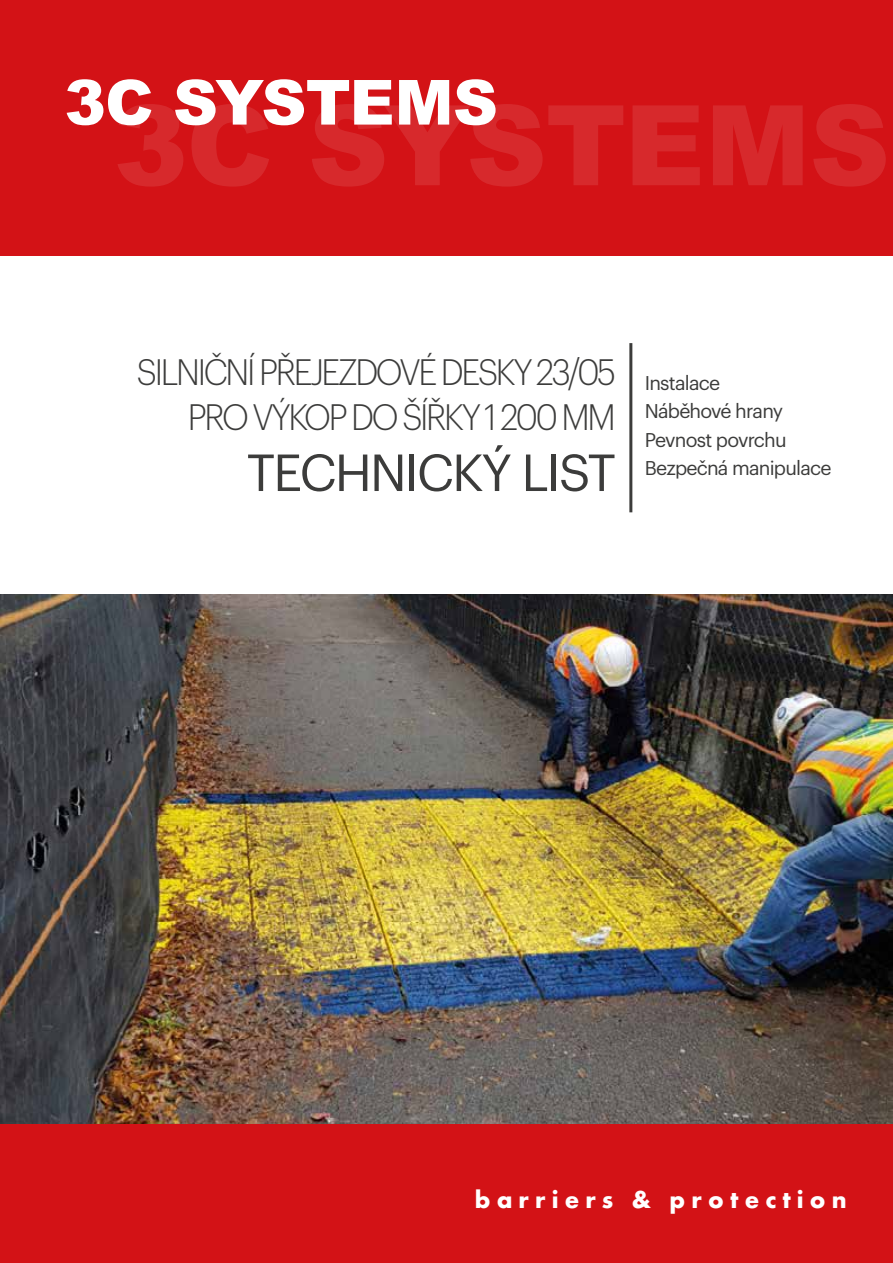
<style>
.page{position:relative;width:893px;height:1263px;background:#fff}
.page>*{position:absolute;margin:0;border:0;box-sizing:border-box;transform-origin:0 0}
.t1{font:51px "Graphik";letter-spacing:-.04em;color:#3c3c3b}
.t2{font:300 36px/45px "Graphik";letter-spacing:-.07em;color:#3c3c3b;text-align:right;scale:.93 1}
.t3{font:700 25.35px "Futura TOT";letter-spacing:.24em;color:#fff}
.t4{font:19.5px/28.5px "Graphik";letter-spacing:-.04em;color:#3c3c3b}
</style>
<div class="page">
<img style="left:0;top:594px;width:893px;height:530px">
<div style="left:0;top:1124px;width:893px;height:139px;background:#d31216"></div>
<div style="left:0;top:0;width:893px;height:256px;background:#d31216"></div>
<hr style="left:629px;top:343px;width:3px;height:169px;background:#3c3c3b">
<svg style="left:633px;top:105px;width:67px;height:80px"></svg>
<svg style="left:713px;top:105px;width:90px;height:80px"></svg>
<svg style="left:813px;top:104px;width:73px;height:83px"></svg>
<svg style="left:67px;top:79px;width:556px;height:108px"></svg>
<h2 class="t2" style="left:137px;top:346px;width:517px">SILNIČNÍ PŘEJEZDOVÉ DESKY 23/05<br>PRO VÝKOP DO ŠÍŘKY 1 200 MM</h2>
<h1 class="t1" style="left:247px;top:434px;width:371px">TECHNICKÝ LIST</h1>
<p class="t4" style="left:645px;top:367px;width:188px">Instalace<br>Náběhové hrany<br>Pevnost povrchu<br>Bezpečná manipulace</p>
<p class="t3" style="left:475px;top:1183px;width:373px">barriers &amp; protection</p>
</div>
